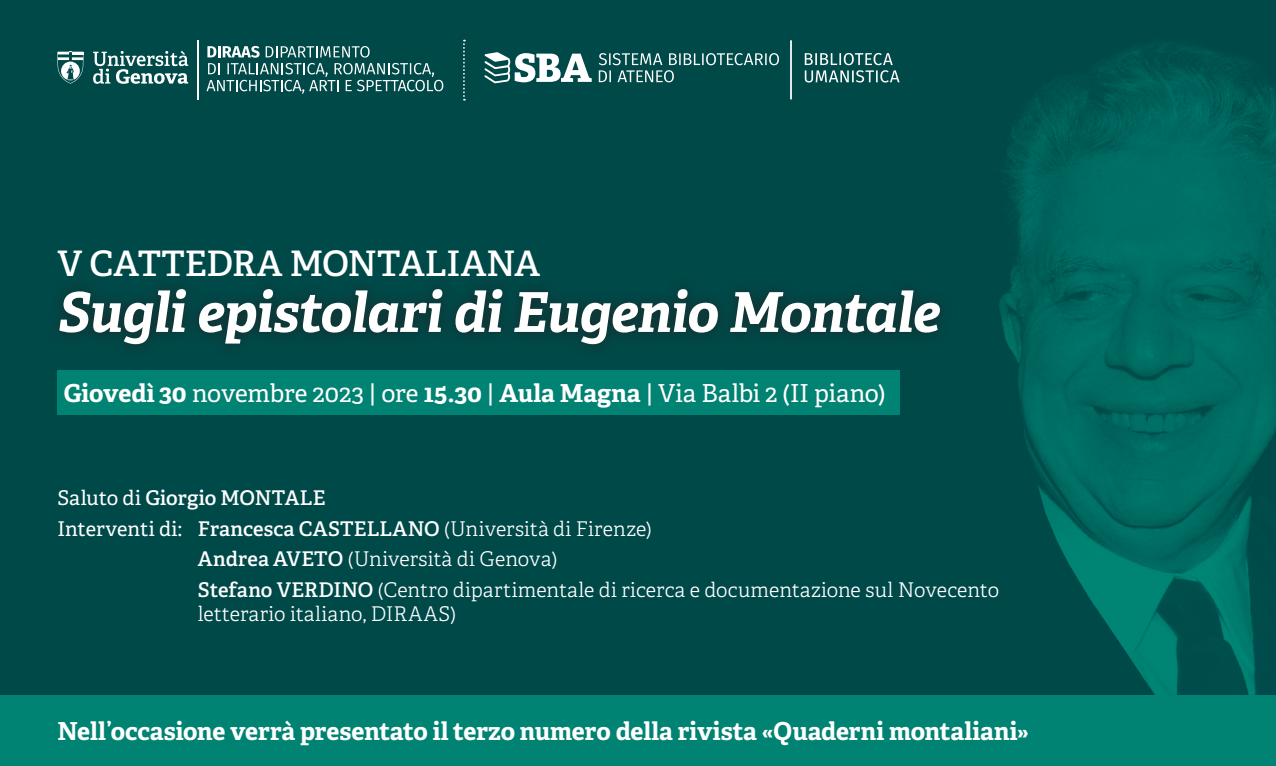
<style>
.page{position:relative;width:1276px;height:766px;background:#fff}
.page>*{position:absolute;margin:0;border:0;box-sizing:border-box;transform-origin:0 0}
.t1{font:italic 700 54.9px "Adelle";letter-spacing:-.02em;color:#fff}
.t2{font:600 35.1px "Adelle";letter-spacing:-.005em;color:#fff}
.t3{font:700 24.75px "Adelle";letter-spacing:-.005em;color:#fff}
.t4{font:24.75px "Adelle";letter-spacing:-.005em;color:#fff}
.t5{font:300 20.25px/24.3px "Adelle";letter-spacing:.005em;color:#fff}
.t6{font:600 20.25px "Adelle";color:#fff}
.s1{font-weight:700}
.s2{font-weight:400}
.s3{font-weight:600}
</style>
<div class="page">
<img style="left:0;top:0;width:1276px;height:695px">
<hr style="left:197px;top:40px;width:2px;height:60px;background:#fff">
<svg style="left:206px;top:46px;width:237px;height:48px;background:#346e6e"></svg>
<svg style="left:93px;top:51px;width:95px;height:33px"></svg>
<svg style="left:57px;top:52px;width:26px;height:32px"></svg>
<svg style="left:463px;top:40px;width:2px;height:60px"></svg>
<svg style="left:599px;top:53px;width:180px;height:29px;background:#2e6969"></svg>
<svg style="left:484px;top:52px;width:108px;height:31px"></svg>
<svg style="left:805px;top:53px;width:94px;height:29px;background:#437979"></svg>
<hr style="left:790px;top:40px;width:2px;height:59px;background:#fff">
<div style="left:57px;top:370px;width:842px;height:45px;background:#008372"></div>
<div style="left:0;top:695px;width:1276px;height:70px;background:#008372"></div>
<div style="left:47px;top:276px;width:905px;height:81px;background:#231f20;opacity:.75"></div>
<p class="t2" style="left:57px;top:242px;width:484px">V CATTEDRA MONTALIANA</p>
<p class="t1" style="left:57px;top:277px;width:884px">Sugli epistolari di Eugenio Montale</p>
<p class="t4" style="left:64px;top:378px;width:823px"><span class="s1">Giovedì 30</span> novembre 2023 | ore <span class="s1">15.30</span> | <span class="s1">Aula Magna</span> | Via Balbi 2 (II piano)</p>
<p class="t6" style="left:57px;top:485px;width:269px"><span class="s2">Saluto di</span> Giorgio MONTALE</p>
<p class="t5" style="left:57px;top:516px;width:596px"><span class="s2">Interventi di:</span> <span class="s3">Francesca CASTELLANO</span> (Università di Firenze)</p>
<p class="t5" style="left:198px;top:547px;width:361px"><span class="s3">Andrea AVETO</span> (Università di Genova)</p>
<p class="t5" style="left:198px;top:578px;width:803px"><span class="s3">Stefano VERDINO</span> (Centro dipartimentale di ricerca e documentazione sul Novecento letterario italiano, DIRAAS)</p>
<p class="t3" style="left:57px;top:715px;width:973px">Nell’occasione verrà presentato il terzo numero della rivista «Quaderni montaliani»</p>
</div>
